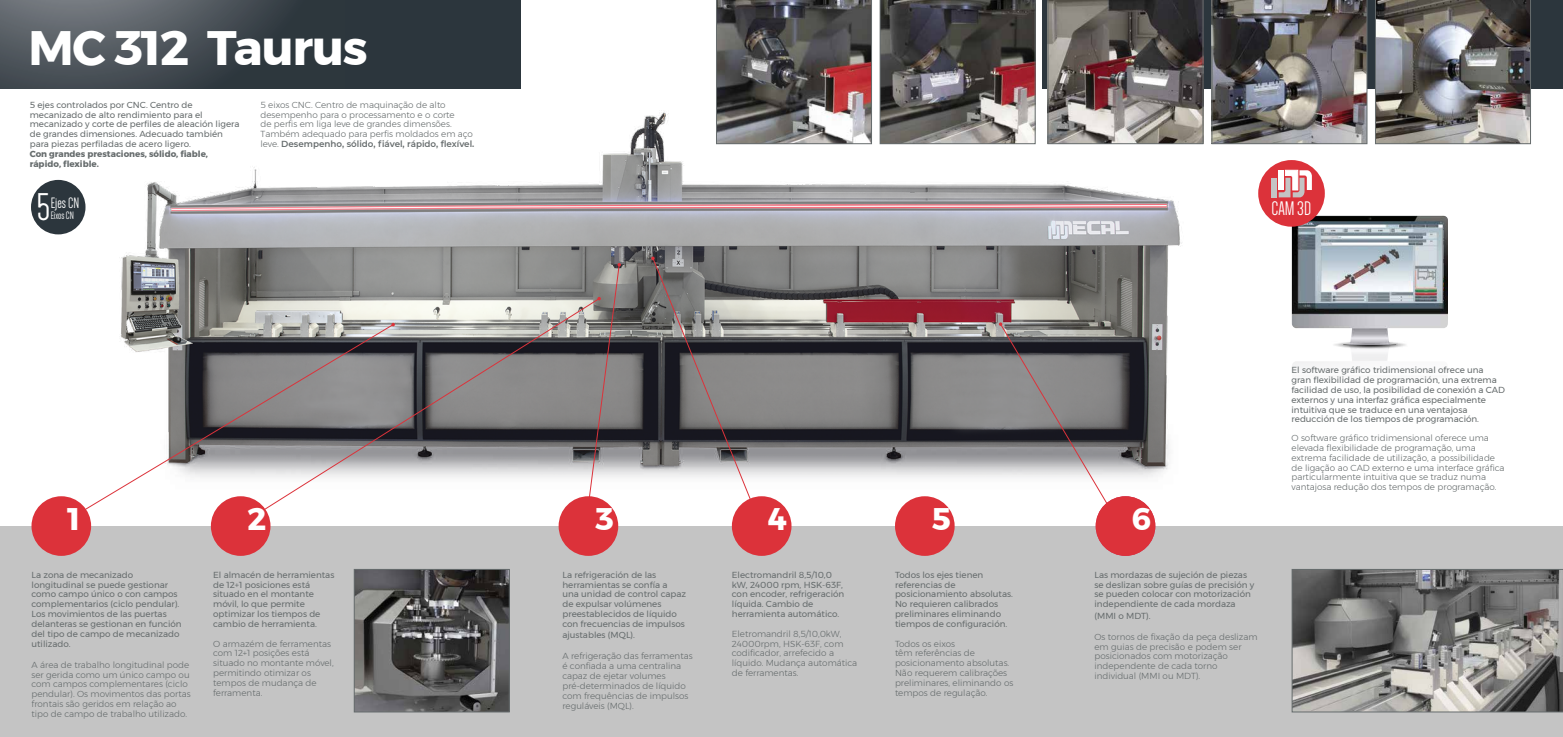
<style>
.page{position:relative;width:1563px;height:737px;background:#fff}
.page>*{position:absolute;margin:0;border:0;box-sizing:border-box;transform-origin:0 0}
.t1{font:700 48.21px "Montserrat";letter-spacing:-.025em;color:#fff}
.t2{font:39.81px "Dense";color:#fff}
.t3{font:700 31.15px "Montserrat";color:#fff}
.t4{font:20.21px "Dense";color:#fff}
.t5{font:15.49px "Dense";color:#fff}
.t6{font:11.03px "Dense";color:#fff}
.t7{font:8.75px/9.8px "Montserrat";color:#666c6d}
.t8{font:300 8.75px/9.8px "Montserrat";color:#666c6d}
.t9{font:700 8.75px/9.8px "Montserrat";color:#666c6d}
.s1{font-weight:600}
</style>
<div class="page">
<img style="left:121px;top:107px;width:1083px;height:371px">
<svg style="left:651px;top:256px;width:112px;height:270px"></svg>
<svg style="left:999px;top:322px;width:113px;height:181px"></svg>
<svg style="left:245px;top:297px;width:342px;height:225px"></svg>
<svg style="left:587px;top:263px;width:34px;height:243px;background:#8e8989"></svg>
<svg style="left:85px;top:323px;width:309px;height:190px"></svg>
<svg style="left:391px;top:323px;width:4px;height:3px"></svg>
<div style="left:0;top:526px;width:1563px;height:211px;background:#c4c4c4"></div>
<div style="left:558px;top:496px;width:60px;height:60px;background:#dc323a;border-radius:50%"></div>
<div style="left:895px;top:496px;width:59px;height:60px;background:#dc323a;border-radius:50%"></div>
<svg style="left:1292px;top:569px;width:271px;height:143px;background:#807f7d"></svg>
<div style="left:1095px;top:496px;width:60px;height:60px;background:#dc323a;border-radius:50%"></div>
<div style="left:732px;top:496px;width:59px;height:60px;background:#dc323a;border-radius:50%"></div>
<img style="left:1291px;top:216px;width:157px;height:152px">
<img style="left:1332px;top:342px;width:76px;height:7px">
<img style="left:1298px;top:221px;width:144px;height:88px">
<div style="left:1258px;top:160px;width:67px;height:67px;background:#dc323a;border-radius:50%"></div>
<div style="left:1271px;top:178px;width:5px;height:19px;background:#c4c4c4"></div>
<svg style="left:1278px;top:170px;width:34px;height:27px"></svg>
<div style="left:1042px;top:0;width:521px;height:89px;background:#2c363d"></div>
<img style="left:1211px;top:0;width:156px;height:144px">
<svg style="left:716px;top:0;width:156px;height:144px;background:#665d5e"></svg>
<svg style="left:880px;top:0;width:155px;height:144px;background:#605858"></svg>
<svg style="left:1048px;top:0;width:155px;height:144px;background:#736b68"></svg>
<img style="left:1375px;top:0;width:155px;height:144px">
<div style="left:0;top:0;width:521px;height:89px;background:#2c363d"></div>
<svg style="left:0;top:0;width:284px;height:89px"></svg>
<div style="left:31px;top:180px;width:54px;height:54px;background:#2c363d;border-radius:50%"></div>
<div style="left:31px;top:496px;width:60px;height:60px;background:#dc323a;border-radius:50%"></div>
<div style="left:211px;top:496px;width:59px;height:60px;background:#dc323a;border-radius:50%"></div>
<img style="left:356px;top:571px;width:151px;height:139px">
<div style="left:354px;top:569px;width:155px;height:143px;border:1px solid #666c6d"></div>
<h1 class="t1" style="left:28px;top:19px;width:341px">MC 312 Taurus</h1>
<p class="t7" style="left:30px;top:100px;width:211px">5 ejes controlados por CNC. Centro de mecanizado de alto rendimiento para el mecanizado y corte de perfiles de aleación ligera de grandes dimensiones. Adecuado también para piezas perfiladas de acero ligero.</p>
<p class="t9" style="left:30px;top:149px;width:180px">Con grandes prestaciones, sólido, fiable, rápido, flexible.</p>
<p class="t8" style="left:260px;top:100px;width:215px">5 eixos CNC. Centro de maquinação de alto desempenho para o processamento e o corte<br>de perfis em liga leve de grandes dimensões.<br>Também adequado para perfis moldados em aço leve. <span class="s1">Desempenho, sólido, fiável, rápido, flexível.</span></p>
<h2 class="t2" style="left:37px;top:187px;width:15px">5</h2>
<h3 class="t5" style="left:51px;top:195px;width:30px">Ejes CN</h3>
<p class="t6" style="left:51px;top:210px;width:25px">Eixos CN</p>
<h3 class="t3" style="left:68px;top:499px;width:14px">1</h3>
<p class="t7" style="left:32px;top:569px;width:152px">La zona de mecanizado longitudinal se puede gestionar como campo único o con campos complementarios (ciclo pendular).<br>Los movimientos de las puertas delanteras se gestionan en función del tipo de campo de mecanizado utilizado.</p>
<p class="t8" style="left:32px;top:659px;width:161px">A área de trabalho longitudinal pode ser gerida como um único campo ou com campos complementares (ciclo pendular). Os movimentos das portas frontais são geridos em relação ao tipo de campo de trabalho utilizado.</p>
<h3 class="t3" style="left:247px;top:499px;width:20px">2</h3>
<p class="t7" style="left:213px;top:569px;width:123px">El almacén de herramientas de 12+1 posiciones está situado en el montante móvil, lo que permite optimizar los tiempos de cambio de herramienta.</p>
<p class="t8" style="left:213px;top:638px;width:122px">O armazém de ferramentas com 12+1 posições está situado no montante móvel, permitindo otimizar os tempos de mudança de ferramenta.</p>
<h3 class="t3" style="left:595px;top:499px;width:20px">3</h3>
<h3 class="t3" style="left:931px;top:499px;width:21px">5</h3>
<h3 class="t3" style="left:768px;top:499px;width:20px">4</h3>
<p class="t7" style="left:562px;top:569px;width:125px">La refrigeración de las herramientas se confía a una unidad de control capaz de expulsar volúmenes preestablecidos de líquido con frecuencias de impulsos</p>
<p class="t7" style="left:562px;top:630px;width:74px">ajustables (MQL).</p>
<p class="t8" style="left:562px;top:651px;width:132px">A refrigeração das ferramentas é confiada a uma centralina capaz de ejetar volumes pré-determinados de líquido com frequências de impulsos reguláveis (MQL).</p>
<p class="t7" style="left:732px;top:569px;width:114px">Electromandril 8,5/10,0 kW, 24000 rpm, HSK-63F, con encoder, refrigeración líquida. Cambio de herramienta automático.</p>
<p class="t8" style="left:732px;top:628px;width:127px">Eletromandril 8,5/10,0kW,<br>24000rpm, HSK-63F, com codificador, arrefecido a líquido. Mudança automática de ferramentas.</p>
<p class="t7" style="left:895px;top:569px;width:120px">Todos los ejes tienen referencias de posicionamiento absolutas.<br>No requieren calibrados preliminares eliminando tiempos de configuración.</p>
<p class="t8" style="left:895px;top:638px;width:120px">Todos os eixos<br>têm referências de posicionamento absolutas.<br>Não requerem calibrações preliminares, eliminando os tempos de regulação.</p>
<h3 class="t4" style="left:1271px;top:198px;width:41px">CAM 3D</h3>
<h3 class="t3" style="left:1132px;top:499px;width:21px">6</h3>
<p class="t7" style="left:1094px;top:569px;width:161px">Las mordazas de sujeción de piezas se deslizan sobre guías de precisión y se pueden colocar con motorización independiente de cada mordaza</p>
<p class="t7" style="left:1094px;top:610px;width:58px">(MMI o MDT).</p>
<p class="t8" style="left:1094px;top:631px;width:165px">Os tornos de fixação da peça deslizam em guias de precisão e podem ser posicionados com motorização independente de cada torno individual (MMI ou MDT).</p>
<p class="t7" style="left:1291px;top:365px;width:215px">El software gráfico tridimensional ofrece una gran flexibilidad de programación, una extrema facilidad de uso, la posibilidad de conexión a CAD externos y una interfaz gráfica especialmente intuitiva que se traduce en una ventajosa reducción de los tiempos de programación.</p>
<p class="t8" style="left:1291px;top:433px;width:214px">O software gráfico tridimensional oferece uma elevada flexibilidade de programação, uma extrema facilidade de utilização, a possibilidade de ligação ao CAD externo e uma interface gráfica particularmente intuitiva que se traduz numa vantajosa redução dos tempos de programação.</p>
</div>
